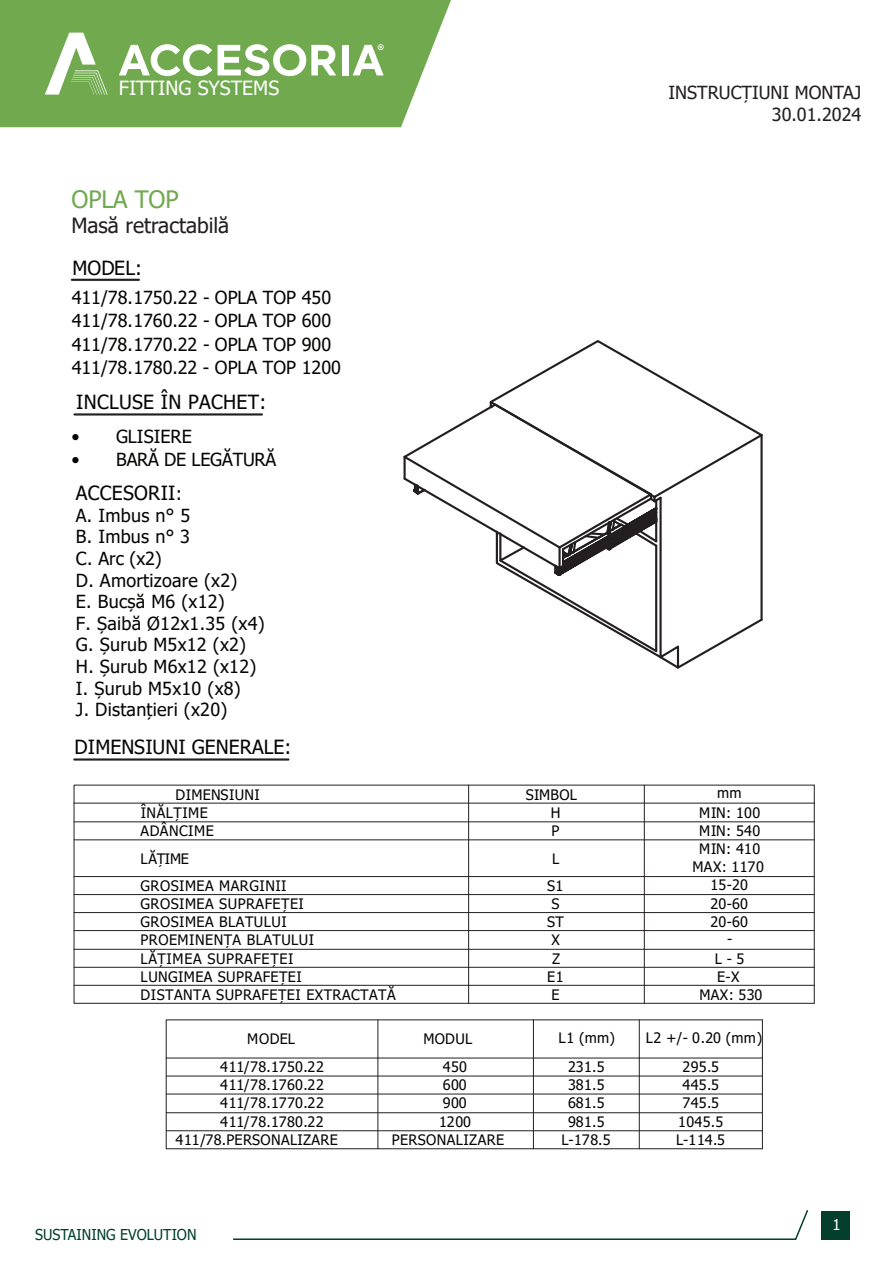
<style>
.page{position:relative;width:893px;height:1263px;background:#fff}
.page>*{position:absolute;margin:0;border:0;box-sizing:border-box;transform-origin:0 0}
.t1{font:24px "Tahoma";color:#71a950}
.t2{font:21px "Tahoma";color:#231f20}
.t3{font:19.5px "Tahoma";letter-spacing:.015em;color:#050504}
.t4{font:19.5px "Tahoma";color:#fff}
.t5{font:18px/21.6px "Tahoma";letter-spacing:.015em;color:#050504}
.t6{font:18px/23.5px "Tahoma";letter-spacing:-.005em;color:#050504}
.t7{font:18px/21.6px "Tahoma";color:#231f20;text-align:right}
.t8{font:18px/23.1px "Tahoma";letter-spacing:-.01em;color:#050504}
.t9{font:15px "Tahoma";color:#003f2f;scale:.95 1}
.t10{font:15px "Tahoma";color:#fff}
.t11{font:14.4px/18px "Tahoma";letter-spacing:.035em;color:#050504}
.s1{font-size:18px}
</style>
<div class="page">
<div style="left:0;top:0;width:451px;height:127px;background:#70a94e"></div>
<svg style="left:119px;top:44px;width:93px;height:32px"></svg>
<svg style="left:218px;top:44px;width:118px;height:32px"></svg>
<div style="left:342px;top:45px;width:7px;height:30px;background:#fff"></div>
<svg style="left:353px;top:44px;width:31px;height:31px"></svg>
<svg style="left:45px;top:33px;width:63px;height:62px"></svg>
<hr style="left:74px;top:758px;width:214px;height:3px;background:#231f20">
<hr style="left:72px;top:279px;width:67px;height:2px;background:#231f20">
<hr style="left:74px;top:413px;width:188px;height:2px;background:#231f20">
<svg style="left:403px;top:340px;width:360px;height:329px"></svg>
<svg style="left:73px;top:784px;width:742px;height:18px"></svg>
<svg style="left:73px;top:802px;width:742px;height:202px"></svg>
<hr style="left:468px;top:803px;width:1px;height:200px;background:#231f20">
<hr style="left:644px;top:803px;width:1px;height:200px;background:#231f20">
<hr style="left:814px;top:803px;width:1px;height:200px;background:#231f20">
<svg style="left:165px;top:1019px;width:598px;height:38px"></svg>
<hr style="left:378px;top:1020px;width:1px;height:38px;background:#231f20">
<hr style="left:533px;top:1020px;width:1px;height:38px;background:#231f20">
<hr style="left:639px;top:1020px;width:1px;height:38px;background:#231f20">
<hr style="left:762px;top:1020px;width:1px;height:38px;background:#231f20">
<svg style="left:165px;top:1057px;width:597px;height:92px"></svg>
<hr style="left:378px;top:1058px;width:1px;height:91px;background:#231f20">
<hr style="left:533px;top:1058px;width:1px;height:91px;background:#231f20">
<hr style="left:639px;top:1058px;width:1px;height:91px;background:#231f20">
<hr style="left:762px;top:1058px;width:1px;height:91px;background:#231f20">
<svg style="left:233px;top:1210px;width:576px;height:30px"></svg>
<div style="left:821px;top:1211px;width:29px;height:29px;background:#043f2e"></div>
<h3 class="t4" style="left:119px;top:74px;width:162px">FITTING SYSTEMS</h3>
<h1 class="t1" style="left:71px;top:183px;width:109px">OPLA TOP</h1>
<h2 class="t2" style="left:71px;top:211px;width:159px">Masă retractabilă</h2>
<h3 class="t3" style="left:73px;top:255px;width:71px">MODEL:</h3>
<p class="t6" style="left:72px;top:286px;width:271px">411/78.1750.22 - OPLA TOP 450<br>411/78.1760.22 - OPLA TOP 600<br>411/78.1770.22 - OPLA TOP 900<br>411/78.1780.22 - OPLA TOP 1200</p>
<h3 class="t3" style="left:76px;top:388px;width:191px">INCLUSE ÎN PACHET:</h3>
<p class="t8" style="left:116px;top:426px;width:162px">GLISIERE<br>BARĂ DE LEGĂTURĂ</p>
<p class="t5" style="left:72px;top:426px;width:10px;line-height:23.1px">• •</p>
<h3 class="t3" style="left:76px;top:480px;width:108px">ACCESORII<span class="s1">:</span></h3>
<p class="t5" style="left:76px;top:505px;width:190px">A. Imbus n° 5<br>B. Imbus n° 3<br>C. Arc (x2)<br>D. Amortizoare (x2)<br>E. Bucșă M6 (x12)<br>F. Șaibă Ø12x1.35 (x4)<br>G. Șurub M5x12 (x2)<br>H. Șurub M6x12 (x12)<br>I. Șurub M5x10 (x8)<br>J. Distanțieri (x20)</p>
<h3 class="t3" style="left:74px;top:734px;width:218px">DIMENSIUNI GENERALE:</h3>
<p class="t7" style="left:668px;top:83px;width:194px">INSTRUCȚIUNI MONTAJ<br>30.01.2024</p>
<p class="t11" style="left:176px;top:786px;width:86px">DIMENSIUNI</p>
<p class="t11" style="left:526px;top:786px;width:53px">SIMBOL</p>
<p class="t11" style="left:717px;top:785px;width:26px">mm</p>
<p class="t11" style="left:141px;top:804px;width:69px">ÎNĂLȚIME</p>
<p class="t11" style="left:551px;top:804px;width:11px">H</p>
<p class="t11" style="left:699px;top:804px;width:63px">MIN: 100</p>
<p class="t11" style="left:141px;top:823px;width:75px">ADÂNCIME</p>
<p class="t11" style="left:551px;top:823px;width:9px">P</p>
<p class="t11" style="left:699px;top:823px;width:63px">MIN: 540</p>
<p class="t11" style="left:141px;top:850px;width:50px">LĂȚIME</p>
<p class="t11" style="left:552px;top:850px;width:9px">L</p>
<p class="t11" style="left:693px;top:841px;width:73px;text-align:center">MIN: 410<br>MAX: 1170</p>
<p class="t11" style="left:141px;top:877px;width:148px">GROSIMEA MARGINII</p>
<p class="t11" style="left:547px;top:877px;width:18px">S1</p>
<p class="t11" style="left:711px;top:877px;width:39px">15-20</p>
<p class="t11" style="left:141px;top:895px;width:165px">GROSIMEA SUPRAFEȚEI</p>
<p class="t11" style="left:551px;top:895px;width:10px">S</p>
<p class="t11" style="left:711px;top:895px;width:39px">20-60</p>
<p class="t11" style="left:141px;top:913px;width:148px">GROSIMEA BLATULUI</p>
<p class="t11" style="left:547px;top:913px;width:18px">ST</p>
<p class="t11" style="left:711px;top:913px;width:39px">20-60</p>
<p class="t11" style="left:551px;top:931px;width:10px">X</p>
<p class="t11" style="left:727px;top:930px;width:7px">-</p>
<p class="t11" style="left:552px;top:950px;width:10px">Z</p>
<p class="t11" style="left:141px;top:931px;width:175px;line-height:18.8px">PROEMINENȚA BLATULUI<br>LĂȚIMEA SUPRAFEȚEI</p>
<p class="t11" style="left:715px;top:950px;width:31px">L-5</p>
<p class="t11" style="left:141px;top:968px;width:257px">LUNGIMEA SUPRAFEȚEI<br>DISTANTA SUPRAFEȚEI EXTRACTATĂ</p>
<p class="t11" style="left:547px;top:968px;width:18px">E1</p>
<p class="t11" style="left:717px;top:968px;width:24px">E-X</p>
<p class="t11" style="left:551px;top:986px;width:10px">E</p>
<p class="t11" style="left:699px;top:986px;width:64px">MAX: 530</p>
<p class="t11" style="left:247px;top:1031px;width:49px">MODEL</p>
<p class="t11" style="left:423px;top:1031px;width:50px">MODUL</p>
<p class="t11" style="left:559px;top:1029px;width:58px">L1 (mm)</p>
<p class="t11" style="left:646px;top:1029px;width:118px">L2 +/- 0.20 (mm)</p>
<p class="t11" style="left:220px;top:1059px;width:105px">411/78.1750.22</p>
<p class="t11" style="left:443px;top:1059px;width:26px">450</p>
<p class="t11" style="left:568px;top:1059px;width:38px">231.5</p>
<p class="t11" style="left:682px;top:1059px;width:38px">295.5</p>
<p class="t11" style="left:220px;top:1077px;width:105px">411/78.1760.22</p>
<p class="t11" style="left:443px;top:1077px;width:26px">600</p>
<p class="t11" style="left:568px;top:1077px;width:38px">381.5</p>
<p class="t11" style="left:682px;top:1077px;width:38px">445.5</p>
<p class="t11" style="left:220px;top:1095px;width:105px">411/78.1770.22</p>
<p class="t11" style="left:443px;top:1095px;width:26px">900</p>
<p class="t11" style="left:568px;top:1095px;width:38px">681.5</p>
<p class="t11" style="left:682px;top:1095px;width:38px">745.5</p>
<p class="t11" style="left:220px;top:1114px;width:105px">411/78.1780.22</p>
<p class="t11" style="left:439px;top:1114px;width:33px">1200</p>
<p class="t11" style="left:568px;top:1114px;width:38px">981.5</p>
<p class="t11" style="left:678px;top:1114px;width:47px">1045.5</p>
<p class="t11" style="left:176px;top:1132px;width:164px">411/78.PERSONALIZARE</p>
<p class="t11" style="left:392px;top:1132px;width:114px">PERSONALIZARE</p>
<p class="t11" style="left:561px;top:1132px;width:51px">L-178.5</p>
<p class="t11" style="left:676px;top:1132px;width:51px">L-114.5</p>
<p class="t9" style="left:35px;top:1225px;width:171px">SUSTAINING EVOLUTION</p>
<p class="t10" style="left:832px;top:1214px;width:10px">1</p>
</div>
